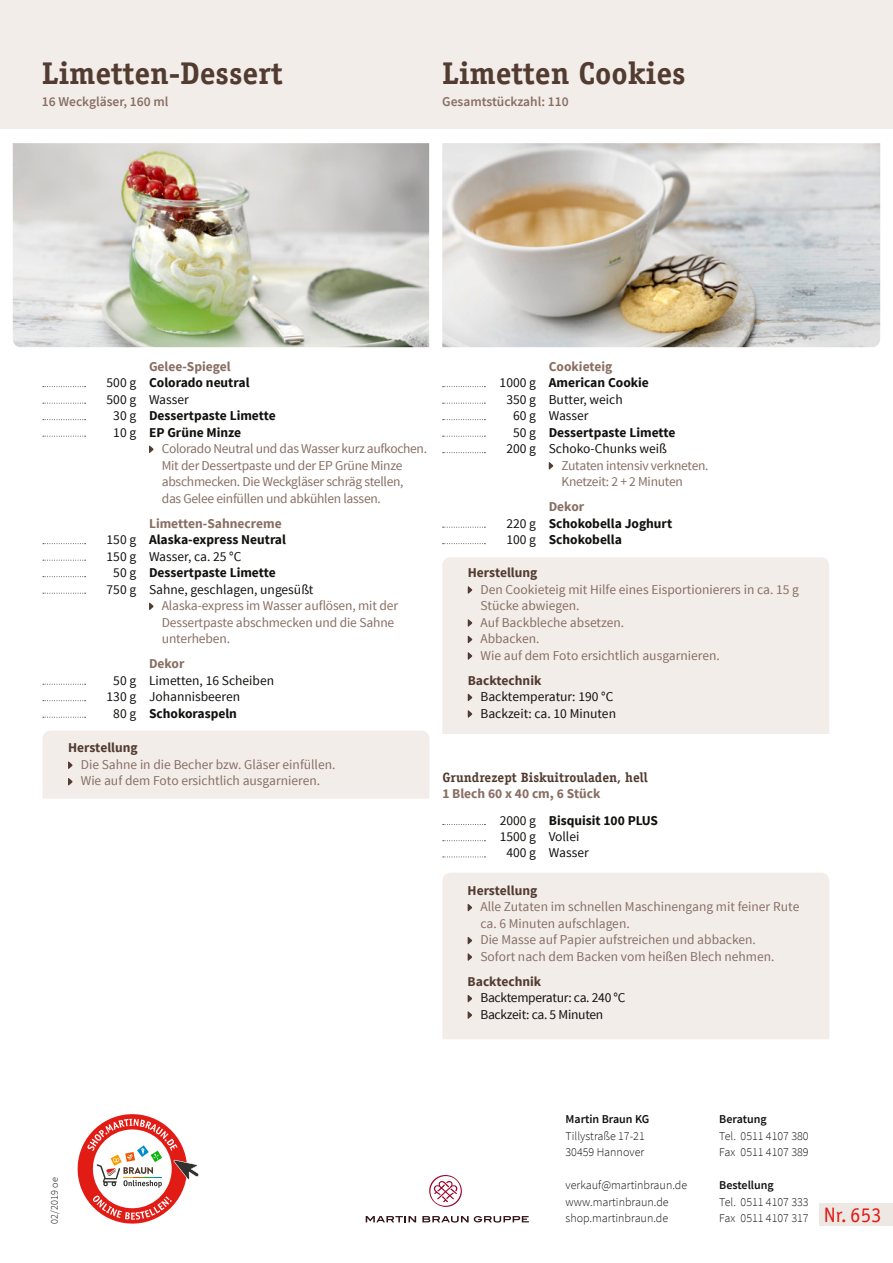
<style>
.page{position:relative;width:893px;height:1263px;background:#fff}
.page>*{position:absolute;margin:0;border:0;box-sizing:border-box;transform-origin:0 0}
.Headline_Rezept_21_2{font:700 31.5px "Officina Serif";color:#523b30}
.t1{font:21px "Officina Sans Std";color:#e11c15}
.t2{font:13.5px/16.5px "Source Sans Pro";letter-spacing:-.01em;color:#886f63}
.t3{font:13.5px/16.5px "Source Sans Pro";color:#11110f;text-align:center}
.t4{font:700 13.5px/16.5px "Source Sans Pro";color:#11110f}
.t5{font:700 13.5px "Source Sans Pro";color:#523b30}
.t6{font:700 13.5px "Source Sans Pro";color:#886f63}
.Headline_Rezept_21_2-2{font:700 13.5px/16.5px "Officina Serif";color:#523b30}
.t7{font:13.5px "Source Sans Pro";letter-spacing:-.02em;color:#11110f}
.Subhead_Rezept_9_15{font:600 13.5px "Source Sans Pro";color:#886f63}
.t8{font:300 12px "Source Sans Pro";color:#11110f}
.t9{font:600 12px "Source Sans Pro";color:#11110f}
.t10{font:300 10.2px "Source Sans Pro";letter-spacing:.01em;color:#11110f}
.s1{font-weight:400}
.s2{font-family:"Source Sans Pro";color:#886f63}
</style>
<div class="page">
<div style="left:0;top:0;width:893px;height:129px;background:#f3edea"></div>
<div style="left:442px;top:557px;width:387px;height:177px;background:#f3edea"></div>
<div style="left:442px;top:873px;width:387px;height:166px;background:#f3edea"></div>
<img style="left:13px;top:143px;width:416px;height:204px">
<img style="left:442px;top:143px;width:438px;height:204px">
<svg style="left:43px;top:386px;width:43px;height:1px"></svg>
<svg style="left:43px;top:403px;width:43px;height:1px"></svg>
<svg style="left:43px;top:419px;width:43px;height:1px"></svg>
<svg style="left:43px;top:436px;width:43px;height:1px"></svg>
<svg style="left:43px;top:543px;width:43px;height:1px"></svg>
<svg style="left:43px;top:560px;width:43px;height:1px"></svg>
<svg style="left:43px;top:576px;width:43px;height:1px"></svg>
<svg style="left:43px;top:593px;width:43px;height:1px"></svg>
<svg style="left:43px;top:684px;width:43px;height:1px"></svg>
<svg style="left:43px;top:700px;width:43px;height:1px"></svg>
<svg style="left:43px;top:717px;width:43px;height:1px"></svg>
<svg style="left:149px;top:445px;width:5px;height:8px"></svg>
<svg style="left:149px;top:602px;width:5px;height:8px"></svg>
<div style="left:43px;top:731px;width:386px;height:68px;background:#f3edea"></div>
<svg style="left:443px;top:386px;width:42px;height:1px"></svg>
<svg style="left:443px;top:403px;width:42px;height:1px"></svg>
<svg style="left:443px;top:419px;width:42px;height:1px"></svg>
<svg style="left:443px;top:436px;width:42px;height:1px"></svg>
<svg style="left:443px;top:452px;width:42px;height:1px"></svg>
<svg style="left:443px;top:527px;width:42px;height:1px"></svg>
<svg style="left:443px;top:543px;width:42px;height:1px"></svg>
<svg style="left:549px;top:462px;width:5px;height:8px"></svg>
<svg style="left:468px;top:586px;width:5px;height:8px"></svg>
<svg style="left:468px;top:619px;width:5px;height:8px"></svg>
<svg style="left:468px;top:635px;width:5px;height:9px"></svg>
<svg style="left:468px;top:652px;width:5px;height:8px"></svg>
<svg style="left:468px;top:693px;width:5px;height:9px"></svg>
<svg style="left:468px;top:710px;width:5px;height:8px"></svg>
<svg style="left:443px;top:824px;width:42px;height:1px"></svg>
<svg style="left:443px;top:840px;width:42px;height:1px"></svg>
<svg style="left:443px;top:856px;width:42px;height:1px"></svg>
<svg style="left:468px;top:903px;width:5px;height:9px"></svg>
<svg style="left:468px;top:936px;width:5px;height:9px"></svg>
<svg style="left:468px;top:953px;width:5px;height:8px"></svg>
<svg style="left:468px;top:994px;width:5px;height:9px"></svg>
<svg style="left:468px;top:1011px;width:5px;height:8px"></svg>
<div style="left:820px;top:1203px;width:73px;height:23px;background:#eee8e5"></div>
<svg style="left:366px;top:1216px;width:50px;height:6px"></svg>
<svg style="left:422px;top:1216px;width:107px;height:6px"></svg>
<svg style="left:429px;top:1175px;width:33px;height:32px"></svg>
<svg style="left:77px;top:1114px;width:122px;height:110px"></svg>
<p class="Headline_Rezept_21_2" style="left:42px;top:54px;width:242px">Limetten-Dessert</p>
<p class="Subhead_Rezept_9_15" style="left:42px;top:93px;width:128px">16 Weckgläser, 160 ml</p>
<p class="Headline_Rezept_21_2" style="left:442px;top:54px;width:245px">Limetten Cookies</p>
<p class="Subhead_Rezept_9_15" style="left:442px;top:93px;width:128px">Gesamtstückzahl: 110</p>
<p class="t3" style="left:107px;top:374px;width:31px">500 g</p>
<p class="t3" style="left:107px;top:391px;width:31px">500 g</p>
<p class="t3" style="left:113px;top:407px;width:24px">30 g</p>
<p class="t3" style="left:113px;top:424px;width:24px">10 g</p>
<p class="t3" style="left:107px;top:531px;width:31px">150 g</p>
<p class="t3" style="left:107px;top:548px;width:31px">150 g</p>
<p class="t3" style="left:113px;top:564px;width:24px">50 g</p>
<p class="t3" style="left:107px;top:581px;width:31px">750 g</p>
<p class="t3" style="left:107px;top:672px;width:31px">50 g<br>130 g</p>
<p class="t3" style="left:113px;top:705px;width:24px">80 g</p>
<p class="t6" style="left:149px;top:357px;width:83px">Gelee-Spiegel</p>
<p class="t4" style="left:149px;top:375px;width:102px">Colorado neutral</p>
<p class="t3" style="left:149px;top:391px;width:41px">Wasser</p>
<p class="t4" style="left:149px;top:408px;width:128px">Dessertpaste Limette</p>
<p class="t4" style="left:149px;top:424px;width:94px">EP Grüne Minze</p>
<p class="t2" style="left:162px;top:440px;width:267px">Colorado Neutral und das Wasser kurz aufkochen.<br>Mit der Dessertpaste und der EP Grüne Minze abschmecken. Die Weckgläser schräg stellen,<br>das Gelee einfüllen und abkühlen lassen.</p>
<p class="t6" style="left:149px;top:514px;width:134px">Limetten-Sahnecreme</p>
<p class="t4" style="left:149px;top:532px;width:139px">Alaska-express Neutral</p>
<p class="t4" style="left:149px;top:548px;width:128px"><span class="s1">Wasser, ca. 25 °C<br></span>Dessertpaste Limette</p>
<p class="t3" style="left:149px;top:581px;width:166px">Sahne, geschlagen, ungesüßt</p>
<p class="t2" style="left:162px;top:597px;width:238px">Alaska-express im Wasser auflösen, mit der<br>Dessertpaste abschmecken und die Sahne unterheben.</p>
<p class="t6" style="left:149px;top:655px;width:37px">Dekor</p>
<p class="t3" style="left:149px;top:672px;width:127px">Limetten, 16 Scheiben</p>
<p class="t3" style="left:149px;top:688px;width:93px">Johannisbeeren</p>
<p class="t4" style="left:149px;top:705px;width:89px">Schokoraspeln</p>
<p class="t5" style="left:68px;top:739px;width:71px">Herstellung</p>
<p class="t2" style="left:81px;top:756px;width:256px">Die Sahne in die Becher bzw. Gläser einfüllen.</p>
<p class="t2" style="left:81px;top:773px;width:241px">Wie auf dem Foto ersichtlich ausgarnieren.</p>
<p class="t3" style="left:500px;top:374px;width:38px">1000 g<br>350 g</p>
<p class="t3" style="left:513px;top:407px;width:24px">60 g</p>
<p class="t3" style="left:513px;top:424px;width:24px">50 g</p>
<p class="t3" style="left:506px;top:440px;width:31px">200 g</p>
<p class="t3" style="left:506px;top:515px;width:31px">220 g</p>
<p class="t3" style="left:506px;top:531px;width:31px">100 g</p>
<p class="t6" style="left:549px;top:357px;width:65px">Cookieteig</p>
<p class="t4" style="left:549px;top:375px;width:102px">American Cookie</p>
<p class="t3" style="left:549px;top:391px;width:76px">Butter, weich</p>
<p class="t3" style="left:549px;top:407px;width:41px">Wasser</p>
<p class="t4" style="left:549px;top:424px;width:128px">Dessertpaste Limette</p>
<p class="t3" style="left:549px;top:440px;width:120px">Schoko-Chunks weiß</p>
<p class="t2" style="left:561px;top:457px;width:149px">Zutaten intensiv verkneten.</p>
<p class="t2" style="left:561px;top:473px;width:123px">Knetzeit: 2 + 2 Minuten</p>
<p class="t6" style="left:549px;top:498px;width:37px">Dekor</p>
<p class="t4" style="left:549px;top:515px;width:125px">Schokobella Joghurt</p>
<p class="t4" style="left:549px;top:532px;width:75px">Schokobella</p>
<p class="t5" style="left:468px;top:564px;width:71px">Herstellung</p>
<p class="t2" style="left:480px;top:581px;width:320px">Den Cookieteig mit Hilfe eines Eisportionierers in ca. 15 g<br>Stücke abwiegen.</p>
<p class="t2" style="left:480px;top:614px;width:145px">Auf Backbleche absetzen.</p>
<p class="t2" style="left:480px;top:631px;width:61px">Abbacken.</p>
<p class="t2" style="left:480px;top:647px;width:241px">Wie auf dem Foto ersichtlich ausgarnieren.</p>
<p class="t5" style="left:468px;top:671px;width:75px">Backtechnik</p>
<p class="t3" style="left:480px;top:689px;width:134px">Backtemperatur: 190 °C</p>
<p class="t3" style="left:480px;top:705px;width:137px">Backzeit: ca. 10 Minuten</p>
<p class="Headline_Rezept_21_2-2" style="left:442px;top:769px;width:207px">Grundrezept Biskuitrouladen, hell<br><span class="s2">1 Blech 60 x 40 cm, 6 Stück</span></p>
<p class="t3" style="left:500px;top:812px;width:38px">2000 g</p>
<p class="t3" style="left:500px;top:829px;width:38px">1500 g</p>
<p class="t3" style="left:506px;top:845px;width:31px">400 g</p>
<p class="t4" style="left:549px;top:813px;width:111px">Bisquisit 100 PLUS</p>
<p class="t3" style="left:549px;top:829px;width:32px">Vollei</p>
<p class="t3" style="left:549px;top:845px;width:41px">Wasser</p>
<p class="t5" style="left:468px;top:882px;width:71px">Herstellung</p>
<p class="t2" style="left:480px;top:899px;width:320px">Alle Zutaten im schnellen Maschinengang mit feiner Rute ca. 6 Minuten aufschlagen.</p>
<p class="t2" style="left:480px;top:932px;width:277px">Die Masse auf Papier aufstreichen und abbacken.</p>
<p class="t2" style="left:480px;top:948px;width:296px">Sofort nach dem Backen vom heißen Blech nehmen.</p>
<p class="t5" style="left:468px;top:973px;width:75px">Backtechnik</p>
<p class="t7" style="left:480px;top:989px;width:147px">Backtemperatur: ca. 240 °C</p>
<p class="t7" style="left:480px;top:1006px;width:124px">Backzeit: ca. 5 Minuten</p>
<p class="t10" style="left:48px;top:1224px;width:48px;rotate:-90deg">02/2019 oe</p>
<p class="t9" style="left:566px;top:1111px;width:85px">Martin Braun KG</p>
<p class="t8" style="left:566px;top:1128px;width:81px">Tillystraße 17-21</p>
<p class="t8" style="left:566px;top:1145px;width:80px">30459 Hannover</p>
<p class="t8" style="left:566px;top:1178px;width:123px">verkauf@martinbraun.de</p>
<p class="t8" style="left:566px;top:1194px;width:105px">www.martinbraun.de</p>
<p class="t8" style="left:566px;top:1211px;width:104px">shop.martinbraun.de</p>
<p class="t9" style="left:719px;top:1111px;width:49px">Beratung</p>
<p class="t8" style="left:719px;top:1128px;width:91px">Tel. 0511 4107 380</p>
<p class="t8" style="left:719px;top:1145px;width:91px">Fax 0511 4107 389</p>
<p class="t9" style="left:719px;top:1177px;width:56px">Bestellung</p>
<p class="t8" style="left:719px;top:1194px;width:91px">Tel. 0511 4107 333</p>
<p class="t8" style="left:719px;top:1211px;width:91px">Fax 0511 4107 317</p>
<p class="t1" style="left:824px;top:1202px;width:60px">Nr. 653</p>
</div>
